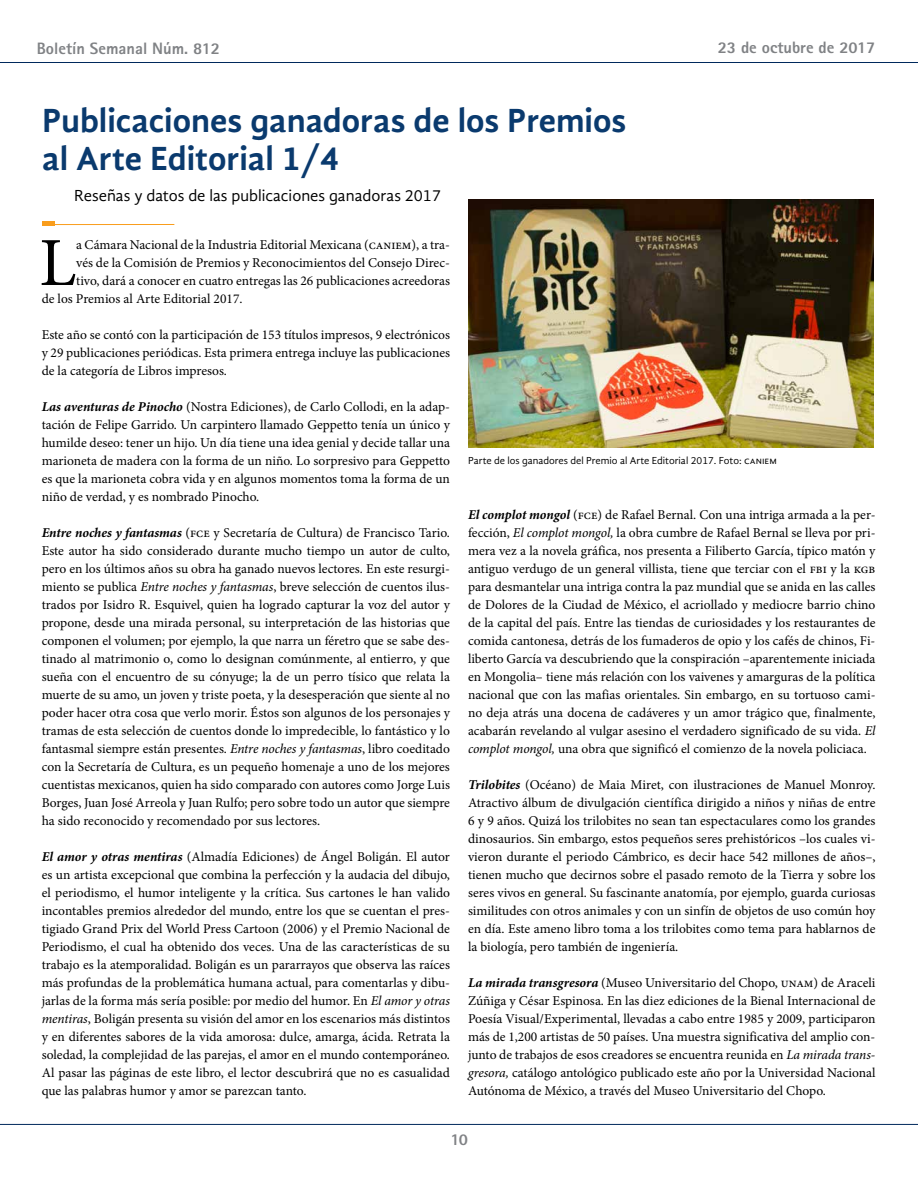
<style>
.page{position:relative;width:918px;height:1188px;background:#fff}
.page>*{position:absolute;margin:0;border:0;box-sizing:border-box;transform-origin:0 0}
.t1{font:68.85px "Minion Pro";color:#000}
.t2{font:700 34.5px/37.5px "Gandhi Sans";color:#0a3a6e}
.t3{font:16.5px "Gandhi Sans";color:#000}
.t4{font:800 16.5px "Rotis Sans Serif";color:#808285}
.t5{font:13.5px/18px "Minion Pro";letter-spacing:-.005em;color:#000;text-align:justify}
.t6{font:10.5px "Gandhi Sans";color:#000}
.s1{font-weight:700;font-style:italic}
.s2{font-style:italic}
</style>
<div class="page">
<hr style="left:0;top:62px;width:918px;height:1px;background:#00295c">
<hr style="left:0;top:1124px;width:918px;height:1px;background:#00295c">
<hr style="left:43px;top:224px;width:131px;height:1px;background:#f99d1c">
<hr style="left:43px;top:221px;width:12px;height:4px;background:#f99d1c">
<img style="left:468px;top:200px;width:406px;height:247px">
<p class="t4" style="left:37px;top:38px;width:185px">Boletín Semanal Núm. 812</p>
<p class="t4" style="left:718px;top:37px;width:159px">23 de octubre de 2017</p>
<h2 class="t2" style="left:42px;top:102px;width:586px">Publicaciones ganadoras de los Premios al Arte Editorial 1/4</h2>
<p class="t3" style="left:74px;top:186px;width:368px">Reseñas y datos de las publicaciones ganadoras 2017</p>
<h1 class="t1" style="left:39px;top:217px;width:39px">L</h1>
<p class="t5" style="left:76px;top:236px;width:375px">a Cámara Nacional de la Industria Editorial Mexicana (caniem), a tra-</p>
<p class="t5" style="left:76px;top:254px;width:375px">vés de la Comisión de Premios y Reconocimientos del Consejo Direc-</p>
<p class="t5" style="left:76px;top:272px;width:375px">tivo, dará a conocer en cuatro entregas las 26 publicaciones acreedoras</p>
<p class="t5" style="left:42px;top:290px;width:202px">de los Premios al Arte Editorial 2017.</p>
<p class="t5" style="left:42px;top:326px;width:410px">Este año se contó con la participación de 153 títulos impresos, 9 electrónicos y 29 publicaciones periódicas. Esta primera entrega incluye las publicaciones de la categoría de Libros impresos.</p>
<p class="t5" style="left:42px;top:398px;width:410px"><span class="s1">Las aventuras de Pinocho</span> (Nostra Ediciones), de Carlo Collodi, en la adap&shy;tación de Felipe Garrido. Un carpintero llamado Geppetto tenía un único y humilde deseo: tener un hijo. Un día tiene una idea genial y decide tallar una marioneta de madera con la forma de un niño. Lo sorpresivo para Geppetto es que la marioneta cobra vida y en algunos momentos toma la forma de un niño de verdad, y es nombrado Pinocho.</p>
<p class="t5" style="left:42px;top:524px;width:410px"><span class="s1">Entre noches y fantasmas</span> (fce y Secretaría de Cultura) de Francisco Tario.<br>Este autor ha sido considerado durante mucho tiempo un autor de culto, pero en los últimos años su obra ha ganado nuevos lectores. En este resurgi&shy;miento se publica <span class="s2">Entre noches y fantasmas</span>, breve selección de cuentos ilus&shy;trados por Isidro R. Esquivel, quien ha logrado capturar la voz del autor y propone, desde una mirada personal, su interpretación de las historias que componen el volumen; por ejemplo, la que narra un féretro que se sabe des&shy;tinado al matrimonio o, como lo designan comúnmente, al entierro, y que sueña con el encuentro de su cónyuge; la de un perro tísico que relata la muerte de su amo, un joven y triste poeta, y la desesperación que siente al no poder hacer otra cosa que verlo morir. Éstos son algunos de los personajes y tramas de esta selección de cuentos donde lo impredecible, lo fantástico y lo fantasmal siempre están presentes. <span class="s2">Entre noches y fantasmas</span>, libro coeditado con la Secretaría de Cultura, es un pequeño homenaje a uno de los mejores cuentistas mexicanos, quien ha sido comparado con autores como Jorge Luis Borges, Juan José Arreola y Juan Rulfo; pero sobre todo un autor que siempre ha sido reconocido y recomendado por sus lectores.</p>
<p class="t5" style="left:42px;top:848px;width:410px"><span class="s1">El amor y otras mentiras</span> (Almadía Ediciones) de Ángel Boligán. El autor es un artista excepcional que combina la perfección y la audacia del dibujo, el periodismo, el humor inteligente y la crítica. Sus cartones le han valido incontables premios alrededor del mundo, entre los que se cuentan el pres&shy;tigiado Grand Prix del World Press Cartoon (2006) y el Premio Nacional de Periodismo, el cual ha obtenido dos veces. Una de las características de su trabajo es la atemporalidad. Boligán es un pararrayos que observa las raíces más profundas de la problemática humana actual, para comentarlas y dibu&shy;jarlas de la forma más sería posible: por medio del humor. En <span class="s2">El amor y otras mentiras</span>, Boligán presenta su visión del amor en los escenarios más distintos y en diferentes sabores de la vida amorosa: dulce, amarga, ácida. Retrata la soledad, la complejidad de las parejas, el amor en el mundo contemporáneo.<br>Al pasar las páginas de este libro, el lector descubrirá que no es casualidad que las palabras humor y amor se parezcan tanto.</p>
<p class="t6" style="left:468px;top:454px;width:310px">Parte de los ganadores del Premio al Arte Editorial 2017. Foto: caniem</p>
<p class="t5" style="left:468px;top:506px;width:409px"><span class="s1">El complot mongol</span> (fce) de Rafael Bernal. Con una intriga armada a la per&shy;fección, <span class="s2">El complot mongol,</span> la obra cumbre de Rafael Bernal se lleva por pri&shy;mera vez a la novela gráfica, nos presenta a Filiberto García, típico matón y antiguo verdugo de un general villista, tiene que terciar con el fbi y la kgb para desmantelar una intriga contra la paz mundial que se anida en las calles de Dolores de la Ciudad de México, el acriollado y mediocre barrio chino de la capital del país. Entre las tiendas de curiosidades y los restaurantes de comida cantonesa, detrás de los fumaderos de opio y los cafés de chinos, Fi&shy;liberto García va descubriendo que la conspiración –aparentemente iniciada en Mongolia– tiene más relación con los vaivenes y amarguras de la política nacional que con las mafias orientales. Sin embargo, en su tortuoso cami&shy;no deja atrás una docena de cadáveres y un amor trágico que, finalmente, acabarán revelando al vulgar asesino el verdadero significado de su vida. <span class="s2">El complot mongol,</span> una obra que significó el comienzo de la novela policiaca.</p>
<p class="t5" style="left:468px;top:776px;width:409px"><span class="s1">Trilobites</span> (Océano) de Maia Miret, con ilustraciones de Manuel Monroy.<br>Atractivo álbum de divulgación científica dirigido a niños y niñas de entre 6 y 9 años. Quizá los trilobites no sean tan espectaculares como los grandes dinosaurios. Sin embargo, estos pequeños seres prehistóricos –los cuales vi&shy;vieron durante el periodo Cámbrico, es decir hace 542 millones de años–, tienen mucho que decirnos sobre el pasado remoto de la Tierra y sobre los seres vivos en general. Su fascinante anatomía, por ejemplo, guarda curiosas similitudes con otros animales y con un sinfín de objetos de uso común hoy en día. Este ameno libro toma a los trilobites como tema para hablarnos de la biología, pero también de ingeniería.</p>
<p class="t5" style="left:468px;top:974px;width:409px"><span class="s1">La mirada transgresora</span> (Museo Universitario del Chopo, unam) de Araceli Zúñiga y César Espinosa. En las diez ediciones de la Bienal Internacional de Poesía Visual/Experimental, llevadas a cabo entre 1985 y 2009, participaron más de 1,200 artistas de 50 países. Una muestra significativa del amplio con&shy;junto de trabajos de esos creadores se encuentra reunida en <span class="s2">La mirada trans&shy;gresora,</span> catálogo antológico publicado este año por la Universidad Nacional Autónoma de México, a través del Museo Universitario del Chopo.</p>
<p class="t4" style="left:450px;top:1129px;width:19px">10</p>
</div>
